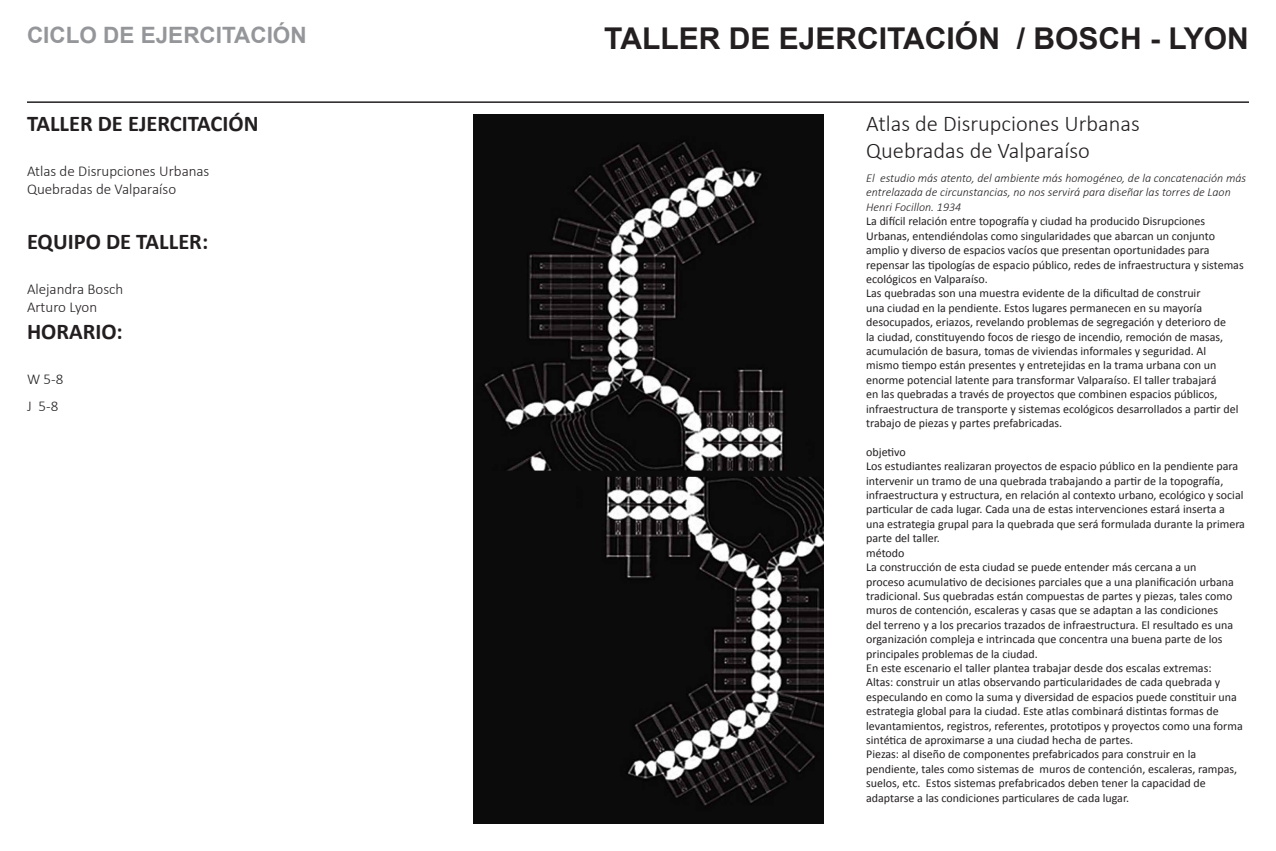
<style>
.page{position:relative;width:1276px;height:851px;background:#fff}
.page>*{position:absolute;margin:0;border:0;box-sizing:border-box;transform-origin:0 0}
.t1{font:700 30px "Arial";color:#231f20}
.t2{font:300 22.5px/27px "Calibri";color:#231f20}
.t3{font:700 22.5px "Calibri";color:#231f20}
.t4{font:700 22.5px "Arial";color:#949699}
.t5{font:300 15px/18px "Calibri";color:#231f20}
.t6{font:12px/14.4px "Calibri";color:#231f20}
.t7{font:italic 300 12px/14.4px "Calibri";color:#231f20}
</style>
<div class="page">
<hr style="left:27px;top:101px;width:1222px;height:2px;background:#231f20">
<img style="left:473px;top:114px;width:350px;height:709px">
<h2 class="t4" style="left:27px;top:20px;width:281px">CICLO DE EJERCITACIÓN</h2>
<h2 class="t3" style="left:27px;top:109px;width:233px">TALLER DE EJERCITACIÓN</h2>
<p class="t5" style="left:27px;top:162px;width:184px">Atlas de Disrupciones Urbanas<br>Quebradas de Valparaíso</p>
<h2 class="t3" style="left:27px;top:226px;width:183px">EQUIPO DE TALLER:</h2>
<p class="t5" style="left:27px;top:279px;width:98px">Alejandra Bosch<br>Arturo Lyon</p>
<h2 class="t3" style="left:27px;top:316px;width:97px">HORARIO:</h2>
<p class="t5" style="left:27px;top:365px;width:38px;line-height:27px">W 5-8<br>J 5-8</p>
<h1 class="t1" style="left:604px;top:18px;width:646px">TALLER DE EJERCITACIÓN / BOSCH - LYON</h1>
<h2 class="t2" style="left:866px;top:110px;width:275px">Atlas de Disrupciones Urbanas<br>Quebradas de Valparaíso</h2>
<p class="t7" style="left:866px;top:171px;width:381px">El estudio más atento, del ambiente más homogéneo, de la concatenación más entrelazada de circunstancias, no nos servirá para diseñar las torres de Laon<br>Henri Focillon. 1934</p>
<p class="t6" style="left:866px;top:214px;width:379px">La difícil relación entre topografía y ciudad ha producido Disrupciones Urbanas, entendiéndolas como singularidades que abarcan un conjunto amplio y diverso de espacios vacíos que presentan oportunidades para repensar las tipologías de espacio público, redes de infraestructura y sistemas ecológicos en Valparaíso.<br>Las quebradas son una muestra evidente de la dificultad de construir<br>una ciudad en la pendiente. Estos lugares permanecen en su mayoría desocupados, eriazos, revelando problemas de segregación y deterioro de<br>la ciudad, constituyendo focos de riesgo de incendio, remoción de masas, acumulación de basura, tomas de viviendas informales y seguridad. Al<br>mismo tiempo están presentes y entretejidas en la trama urbana con un enorme potencial latente para transformar Valparaíso. El taller trabajará<br>en las quebradas a través de proyectos que combinen espacios públicos, infraestructura de transporte y sistemas ecológicos desarrollados a partir del trabajo de piezas y partes prefabricadas.</p>
<p class="t6" style="left:866px;top:444px;width:380px">objetivo<br>Los estudiantes realizaran proyectos de espacio público en la pendiente para intervenir un tramo de una quebrada trabajando a partir de la topografía, infraestructura y estructura, en relación al contexto urbano, ecológico y social particular de cada lugar. Cada una de estas intervenciones estará inserta a una estrategia grupal para la quebrada que será formulada durante la primera parte del taller.<br>método<br>La construcción de esta ciudad se puede entender más cercana a un<br>proceso acumulativo de decisiones parciales que a una planificación urbana tradicional. Sus quebradas están compuestas de partes y piezas, tales como muros de contención, escaleras y casas que se adaptan a las condiciones<br>del terreno y a los precarios trazados de infraestructura. El resultado es una organización compleja e intrincada que concentra una buena parte de los principales problemas de la ciudad.<br>En este escenario el taller plantea trabajar desde dos escalas extremas:<br>Altas: construir un atlas observando particularidades de cada quebrada y especulando en como la suma y diversidad de espacios puede constituir una estrategia global para la ciudad. Este atlas combinará distintas formas de levantamientos, registros, referentes, prototipos y proyectos como una forma sintética de aproximarse a una ciudad hecha de partes.<br>Piezas: al diseño de componentes prefabricados para construir en la pendiente, tales como sistemas de muros de contención, escaleras, rampas, suelos, etc. Estos sistemas prefabricados deben tener la capacidad de adaptarse a las condiciones particulares de cada lugar.</p>
</div>
